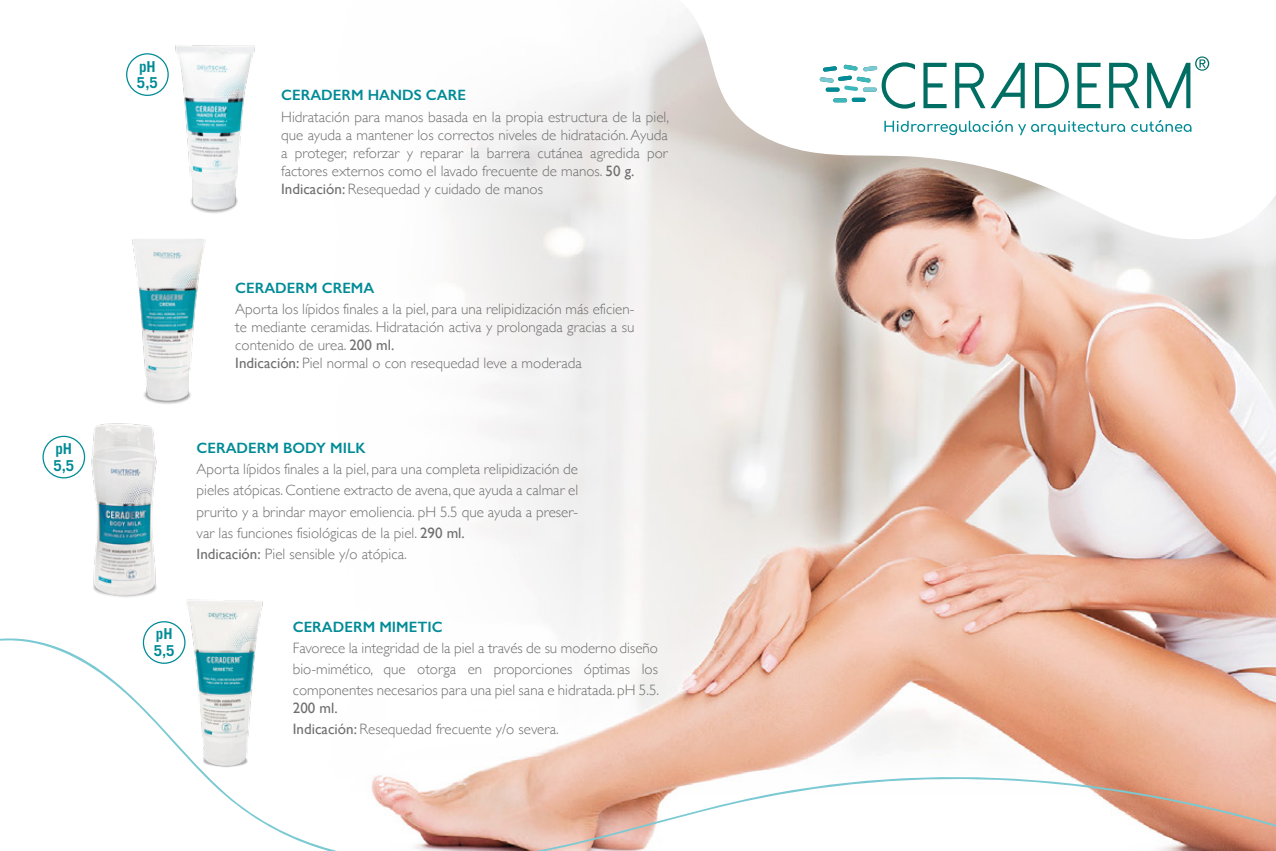
<style>
.page{position:relative;width:1276px;height:851px;background:#fff}
.page>*{position:absolute;margin:0;border:0;box-sizing:border-box;transform-origin:0 0}
.t1{font:300 15px/18px "Gill Sans";color:#706f6f}
.t2{font:600 15px "Gill Sans";color:#008b96}
.t3{font:700 15px/16.5px "Trade Gothic";color:#008b96}
.s1{font-weight:400}
</style>
<div class="page">
<img style="left:43px;top:39px;width:1233px;height:597px">
<img style="left:157px;top:39px;width:116px;height:185px">
<img style="left:101px;top:226px;width:127px;height:193px">
<img style="left:85px;top:415px;width:79px;height:192px">
<img style="left:176px;top:588px;width:93px;height:48px">
<svg style="left:661px;top:20px;width:615px;height:223px"></svg>
<svg style="left:884px;top:120px;width:128px;height:15px"></svg>
<svg style="left:1018px;top:121px;width:107px;height:14px"></svg>
<svg style="left:1131px;top:120px;width:60px;height:12px"></svg>
<svg style="left:923px;top:63px;width:23px;height:45px"></svg>
<svg style="left:955px;top:63px;width:69px;height:45px"></svg>
<svg style="left:1035px;top:63px;width:34px;height:45px"></svg>
<svg style="left:1077px;top:63px;width:23px;height:45px"></svg>
<svg style="left:1109px;top:63px;width:30px;height:45px"></svg>
<svg style="left:819px;top:62px;width:96px;height:47px"></svg>
<svg style="left:1147px;top:56px;width:62px;height:52px"></svg>
<svg style="left:0;top:636px;width:1276px;height:214px"></svg>
<div style="left:143px;top:621px;width:42px;height:42px;border:1px solid #008b96;border-radius:50%"></div>
<div style="left:42px;top:435px;width:43px;height:43px;border:1px solid #008b96;border-radius:50%"></div>
<div style="left:126px;top:53px;width:43px;height:43px;border:1px solid #008b96;border-radius:50%"></div>
<p class="t3" style="left:53px;top:440px;width:22px">pH<br>5,5</p>
<p class="t3" style="left:137px;top:58px;width:22px">pH<br>5,5</p>
<p class="t2" style="left:281px;top:86px;width:186px">CERADERM HANDS CARE</p>
<p class="t1" style="left:281px;top:107px;width:389px">Hidratación para manos basada en la propia estructura de la piel, que ayuda a mantener los correctos niveles de hidratación. Ayuda a proteger, reforzar y reparar la barrera cutánea agredida por factores externos como el lavado frecuente de manos. <span class="s1">50 g.<br>Indicación:</span> Resequedad y cuidado de manos</p>
<p class="t2" style="left:235px;top:278px;width:141px">CERADERM CREMA</p>
<p class="t1" style="left:235px;top:299px;width:400px">Aporta los lípidos finales a la piel, para una relipidización más eficien&shy;te mediante ceramidas. Hidratación activa y prolongada gracias a su contenido de urea. <span class="s1">200 ml.<br>Indicación:</span> Piel normal o con resequedad leve a moderada</p>
<p class="t2" style="left:197px;top:439px;width:170px">CERADERM BODY MILK</p>
<p class="t1" style="left:197px;top:458px;width:383px;line-height:21px">Aporta lípidos finales a la piel, para una completa relipidización de pieles atópicas. Contiene extracto de avena, que ayuda a calmar el prurito y a brindar mayor emoliencia. pH 5.5 que ayuda a preser&shy;var las funciones fisiológicas de la piel. <span class="s1">290 ml.<br>Indicación:</span> Piel sensible y/o atópica.</p>
<p class="t3" style="left:154px;top:625px;width:22px">pH<br>5,5</p>
<p class="t2" style="left:293px;top:617px;width:151px">CERADERM MIMETIC</p>
<p class="t1" style="left:293px;top:636px;width:368px;line-height:21px;text-align:justify">Favorece la integridad de la piel a través de su moderno diseño bio-mimético, que otorga en proporciones óptimas los componentes necesarios para una piel sana e hidratada. pH 5.5.</p>
<p class="t1" style="left:293px;top:696px;width:267px;line-height:21px"><span class="s1">200 ml.<br>Indicación:</span> Resequedad frecuente y/o severa.</p>
</div>
